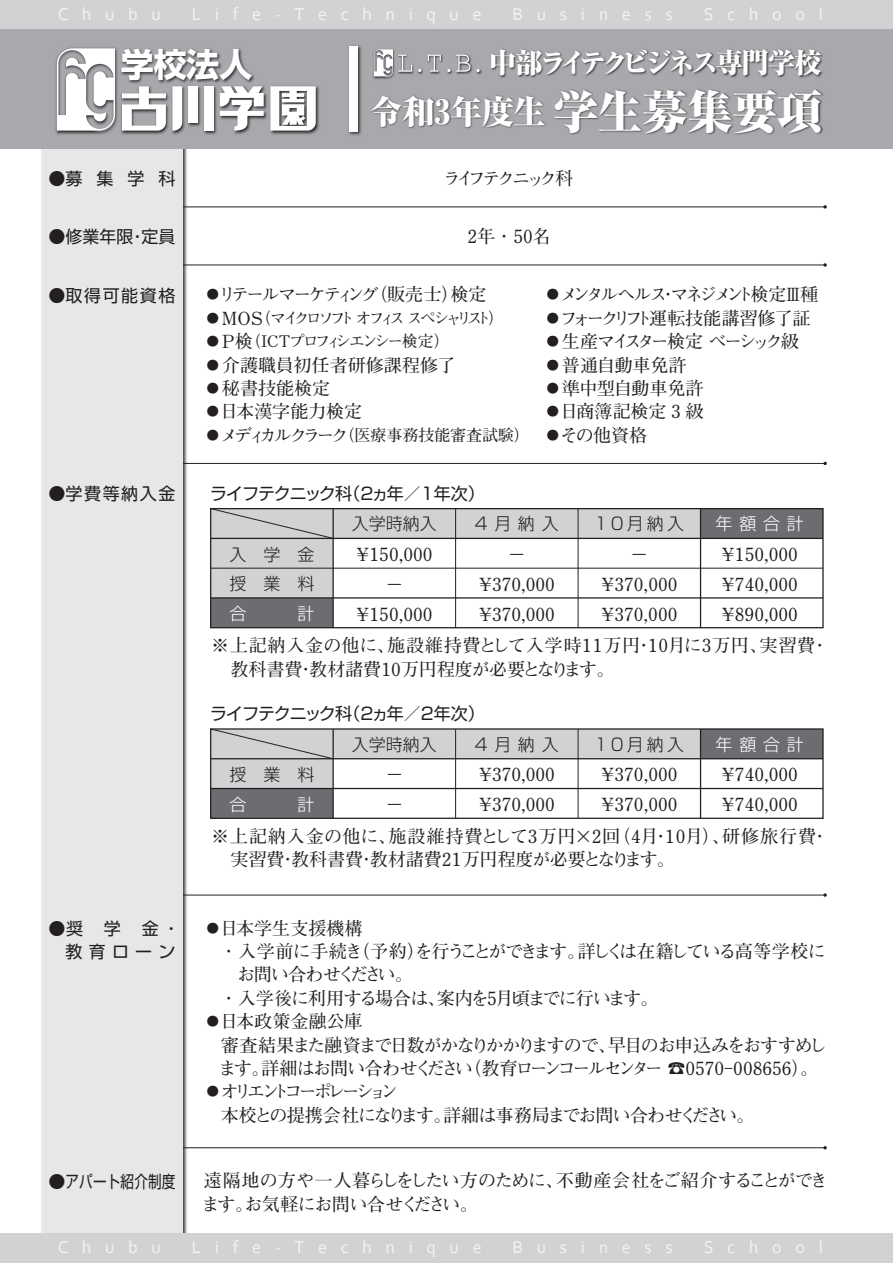
<style>
.page{position:relative;width:893px;height:1263px;background:#fff}
.page>*{position:absolute;margin:0;border:0;box-sizing:border-box;transform-origin:0 0}
.t1{font:800 expanded 33px "Ryumin Pro";letter-spacing:-.03em;color:#fff}
.t2{font:700 33px "Shin Go Pr 6 N";color:#fff}
.t3{font:800 expanded 27.6px "Ryumin Pro";letter-spacing:-.155em;color:#fff}
.t4{font:700 18.15px "Futo Min A101 Pro";letter-spacing:-.165em;color:#231f20}
.t5{font:700 18px "Futo Min A101 Pro";letter-spacing:-.01em;color:#231f20}
.t6{font:700 18px/23.4px "Futo Min A101 Pro";letter-spacing:-.065em;color:#231f20}
.t7{font:18px "Corbel";letter-spacing:.755em;color:#f2f3f4}
.t8{font:700 18px/23.4px "Futo Min A101 Pro";letter-spacing:-.04em;color:#231f20}
.t9{font:700 18px/23.4px "Futo Min A101 Pro";letter-spacing:-.155em;color:#231f20}
.t10{font:700 18px/31.3px "Futo Min A101 Pro";letter-spacing:.05em;color:#231f20}
.t11{font:700 18px/31.5px "Futo Min A101 Pro";letter-spacing:.045em;color:#231f20}
.t12{font:700 18px "Futo Min A101 Pro";letter-spacing:-.095em;color:#231f20}
.t13{font:700 18px "Futo Min A101 Pro";letter-spacing:-.07em;color:#231f20}
.t14{font:700 18px "Futo Min A101 Pro";letter-spacing:-.03em;color:#231f20}
.t15{font:700 18px "Futo Min A101 Pro";letter-spacing:-.185em;color:#231f20}
.t16{font:700 18px "Futo Min A101 Pro";letter-spacing:-.18em;color:#231f20}
.t17{font:700 18px "Futo Min A101 Pro";letter-spacing:-.205em;color:#231f20}
.t18{font:16.95px/23.4px "Shin Go Pr 6 N";letter-spacing:.005em;color:#231f20;text-align:right}
.t19{font:300 16.95px "Shin Go Pr 6 N";letter-spacing:.2em;color:#231f20}
.t20{font:16.95px "Shin Go Pr 6 N";letter-spacing:-.065em;color:#231f20}
.t21{font:300 16.95px "Shin Go Pr 6 N";letter-spacing:.4em;color:#fff}
.t22{font:700 15.9px "Futo Min A101 Pro";letter-spacing:-.25em;color:#231f20}
.t23{font:700 15.9px "Futo Min A101 Pro";color:#231f20}
.t24{font:700 15.9px "Futo Min A101 Pro";letter-spacing:-.15em;color:#231f20}
.s1{font-size:45.75px}
.s2{font-size:18px}
</style>
<div class="page">
<hr style="left:41px;top:149px;width:2px;height:1084px;background:#ebebed">
<img style="left:183px;top:149px;width:6px;height:1084px">
<div style="left:43px;top:0;width:140px;height:1263px;background:#e6e7e9"></div>
<div style="left:0;top:1233px;width:893px;height:30px;background:#d1d2d4"></div>
<div style="left:0;top:0;width:893px;height:30px;background:#d1d2d4"></div>
<div style="left:0;top:30px;width:893px;height:119px;background:#a8a9ad"></div>
<hr style="left:183px;top:207px;width:642px;height:1px;background:#231f20">
<svg style="left:823px;top:205px;width:4px;height:4px"></svg>
<hr style="left:183px;top:265px;width:642px;height:1px;background:#231f20">
<svg style="left:823px;top:263px;width:4px;height:4px"></svg>
<hr style="left:183px;top:463px;width:642px;height:1px;background:#231f20">
<hr style="left:183px;top:895px;width:642px;height:1px;background:#231f20">
<svg style="left:823px;top:893px;width:4px;height:4px"></svg>
<hr style="left:183px;top:1147px;width:642px;height:1px;background:#231f20">
<div style="left:211px;top:538px;width:122px;height:60px;background:#d1d2d4"></div>
<div style="left:211px;top:509px;width:510px;height:29px;background:#d1d2d4"></div>
<div style="left:211px;top:598px;width:122px;height:30px;background:#6c6d70"></div>
<div style="left:700px;top:509px;width:123px;height:29px;background:#6c6d70"></div>
<div style="left:210px;top:508px;width:614px;height:120px;border:1px solid #231f20"></div>
<hr style="left:332px;top:509px;width:2px;height:119px;background:#231f20">
<hr style="left:455px;top:509px;width:1px;height:119px;background:#231f20">
<hr style="left:578px;top:509px;width:1px;height:119px;background:#231f20">
<hr style="left:700px;top:509px;width:1px;height:119px;background:#231f20">
<hr style="left:211px;top:538px;width:612px;height:1px;background:#231f20">
<hr style="left:211px;top:568px;width:612px;height:1px;background:#231f20">
<hr style="left:211px;top:597px;width:612px;height:1px;background:#231f20">
<svg style="left:210px;top:508px;width:124px;height:31px"></svg>
<div style="left:211px;top:759px;width:122px;height:29px;background:#d1d2d4"></div>
<div style="left:211px;top:729px;width:510px;height:30px;background:#d1d2d4"></div>
<div style="left:211px;top:788px;width:122px;height:30px;background:#6c6d70"></div>
<div style="left:700px;top:729px;width:123px;height:30px;background:#6c6d70"></div>
<div style="left:210px;top:728px;width:614px;height:91px;border:1px solid #231f20"></div>
<hr style="left:332px;top:729px;width:2px;height:89px;background:#231f20">
<hr style="left:455px;top:729px;width:1px;height:89px;background:#231f20">
<hr style="left:578px;top:729px;width:1px;height:89px;background:#231f20">
<hr style="left:700px;top:729px;width:1px;height:89px;background:#231f20">
<hr style="left:211px;top:758px;width:612px;height:1px;background:#231f20">
<hr style="left:211px;top:788px;width:612px;height:1px;background:#231f20">
<svg style="left:210px;top:728px;width:124px;height:31px"></svg>
<img style="left:373px;top:52px;width:109px;height:27px">
<svg style="left:476px;top:69px;width:4px;height:3px"></svg>
<svg style="left:374px;top:49px;width:38px;height:27px"></svg>
<svg style="left:428px;top:55px;width:13px;height:17px"></svg>
<svg style="left:447px;top:55px;width:23px;height:17px"></svg>
<img style="left:371px;top:89px;width:452px;height:46px">
<img style="left:491px;top:49px;width:332px;height:29px">
<img style="left:55px;top:47px;width:264px;height:88px">
<svg style="left:57px;top:48px;width:58px;height:83px"></svg>
<svg style="left:122px;top:86px;width:44px;height:45px"></svg>
<div style="left:188px;top:86px;width:10px;height:37px;background:#fff"></div>
<div style="left:204px;top:86px;width:10px;height:45px;background:#fff"></div>
<svg style="left:172px;top:86px;width:10px;height:45px"></svg>
<svg style="left:220px;top:86px;width:44px;height:45px"></svg>
<svg style="left:270px;top:86px;width:46px;height:45px;background:#dadada"></svg>
<img style="left:348px;top:45px;width:14px;height:90px">
<div style="left:349px;top:47px;width:9px;height:85px;background:#fff"></div>
<p class="t7" style="left:58px;top:3px;width:105px">Chubu</p>
<p class="t7" style="left:192px;top:3px;width:291px">Life-Technique</p>
<p class="t7" style="left:513px;top:3px;width:162px">Business</p>
<p class="t7" style="left:704px;top:3px;width:121px">School</p>
<h1 class="t2" style="left:121px;top:39px;width:133px">学校法人</h1>
<h2 class="t3" style="left:489px;top:41px;width:335px">中部ライテクビジネス専門学校</h2>
<h1 class="t1" style="left:370px;top:85px;width:454px">令和3年度生<span class="s1">学生募集要項</span></h1>
<p class="t18" style="left:49px;top:166px;width:128px">●募集学科</p>
<p class="t17" style="left:443px;top:164px;width:132px">ライフテクニック科</p>
<p class="t18" style="left:49px;top:224px;width:128px">●修業年限・定員</p>
<p class="t5" style="left:467px;top:222px;width:85px">2年・50名</p>
<p class="t18" style="left:49px;top:282px;width:128px">●取得可能資格</p>
<p class="t18" style="left:49px;top:481px;width:128px">●学費等納入金</p>
<p class="t4" style="left:204px;top:280px;width:284px"><span class="s2">●</span>リテールマーケティング（販売士）検定</p>
<p class="t22" style="left:204px;top:306px;width:302px"><span class="s2">● MO S</span>（マイクロソフト オフィス スペシャリスト）</p>
<p class="t24" style="left:204px;top:329px;width:248px"><span class="s2">●P検</span>（ICTプロフィシエンシー検定）</p>
<p class="t5" style="left:204px;top:351px;width:253px">●介護職員初任者研修課程修了</p>
<p class="t5" style="left:204px;top:374px;width:128px">●秘書技能検定</p>
<p class="t5" style="left:204px;top:397px;width:160px">●日本漢字能力検定</p>
<p class="t23" style="left:204px;top:423px;width:328px"><span class="s2">●メディカルクラーク</span>（医療事務技能審査試験）</p>
<p class="t15" style="left:544px;top:281px;width:276px">●メンタルヘルス・マネジメント検定Ⅲ種</p>
<p class="t14" style="left:544px;top:304px;width:268px">●フォークリフト運転技能講習修了証</p>
<p class="t16" style="left:544px;top:327px;width:256px">● 生産マイスター検定 ベーシック級</p>
<p class="t5" style="left:544px;top:351px;width:144px">●普通自動車免許</p>
<p class="t14" style="left:544px;top:374px;width:161px">●準中型自動車免許</p>
<p class="t5" style="left:544px;top:397px;width:161px">●日商簿記検定 3 級</p>
<p class="t5" style="left:544px;top:421px;width:105px">●その他資格</p>
<p class="t20" style="left:210px;top:480px;width:276px">ライフテクニック科（2ヵ年／1年次）</p>
<p class="t19" style="left:352px;top:510px;width:87px">入学時納入</p>
<p class="t19" style="left:475px;top:510px;width:85px">4月納入</p>
<p class="t19" style="left:594px;top:510px;width:91px">10月納入</p>
<p class="t21" style="left:715px;top:510px;width:90px">年額合計</p>
<p class="t19" style="left:229px;top:540px;width:87px">入学金</p>
<p class="t5" style="left:354px;top:540px;width:80px">￥150,000</p>
<p class="t5" style="left:508px;top:540px;width:20px">－</p>
<p class="t5" style="left:630px;top:540px;width:20px">－</p>
<p class="t5" style="left:719px;top:540px;width:80px">￥150,000</p>
<p class="t19" style="left:229px;top:570px;width:87px">授業料</p>
<p class="t5" style="left:385px;top:570px;width:20px">－</p>
<p class="t5" style="left:476px;top:570px;width:80px">￥370,000</p>
<p class="t5" style="left:599px;top:570px;width:80px">￥370,000</p>
<p class="t5" style="left:719px;top:570px;width:80px">￥740,000</p>
<p class="t5" style="left:354px;top:600px;width:80px">￥150,000</p>
<p class="t5" style="left:476px;top:600px;width:80px">￥370,000</p>
<p class="t5" style="left:599px;top:600px;width:80px">￥370,000</p>
<p class="t11" style="left:211px;top:596px;width:619px;text-indent:508px">￥890,000<br>※上記納入金の他に、施設維持費として入学時11万円・10月に3万円、実習費・</p>
<p class="t5" style="left:230px;top:655px;width:386px">教科書費・教材諸費10万円程度が必要となります。</p>
<p class="t20" style="left:210px;top:700px;width:276px">ライフテクニック科（2ヵ年／2年次）</p>
<p class="t19" style="left:352px;top:730px;width:87px">入学時納入</p>
<p class="t19" style="left:475px;top:730px;width:85px">4月納入</p>
<p class="t19" style="left:594px;top:730px;width:91px">10月納入</p>
<p class="t21" style="left:715px;top:730px;width:90px">年額合計</p>
<p class="t19" style="left:229px;top:761px;width:87px">授業料</p>
<p class="t5" style="left:385px;top:761px;width:20px">－</p>
<p class="t5" style="left:476px;top:761px;width:80px">￥370,000</p>
<p class="t5" style="left:599px;top:761px;width:80px">￥370,000</p>
<p class="t5" style="left:719px;top:761px;width:80px">￥740,000</p>
<p class="t5" style="left:385px;top:790px;width:20px">－</p>
<p class="t5" style="left:476px;top:790px;width:80px">￥370,000</p>
<p class="t5" style="left:599px;top:790px;width:80px">￥370,000</p>
<p class="t10" style="left:211px;top:786px;width:619px;text-indent:508px">￥740,000<br>※上記納入金の他に、施設維持費として3万円×2回（4月・10月）、研修旅行費・</p>
<p class="t5" style="left:230px;top:845px;width:446px">実習費・教科書費・教材諸費21万円程度が必要となります。</p>
<p class="t18" style="left:49px;top:915px;width:133px">●奨 学 金・教育ローン</p>
<p class="t5" style="left:204px;top:914px;width:160px">●日本学生支援機構</p>
<p class="t12" style="left:220px;top:937px;width:608px">・入学前に手続き（予約）を行うことができます。詳しくは在籍している高等学校に</p>
<p class="t6" style="left:237px;top:961px;width:178px">お問い合わせください。</p>
<p class="t13" style="left:220px;top:984px;width:441px">・入学後に利用する場合は、案内を5月頃までに行います。</p>
<p class="t6" style="left:219px;top:1007px;width:610px;text-indent:-15px">●日本政策金融公庫<br>審査結果また融資まで日数がかなりかかりますので、早目のお申込みをおすすめします。詳細はお問い合わせください（教育ローンコールセンター ☎0570-008656）。</p>
<p class="t9" style="left:221px;top:1078px;width:535px;text-indent:-17px">● オリエントコーポレーション<br>本校との提携会社になります。詳細は事務局までお問い合わせください。</p>
<p class="t18" style="left:49px;top:1168px;width:128px">●アパート紹介制度</p>
<p class="t8" style="left:202px;top:1167px;width:628px">遠隔地の方や一人暮らしをしたい方のために、不動産会社をご紹介することができます。お気軽にお問い合せください。</p>
<p class="t7" style="left:58px;top:1236px;width:105px">Chubu</p>
<p class="t7" style="left:192px;top:1236px;width:291px">Life-Technique</p>
<p class="t7" style="left:513px;top:1236px;width:162px">Business</p>
<p class="t7" style="left:704px;top:1236px;width:121px">School</p>
</div>
